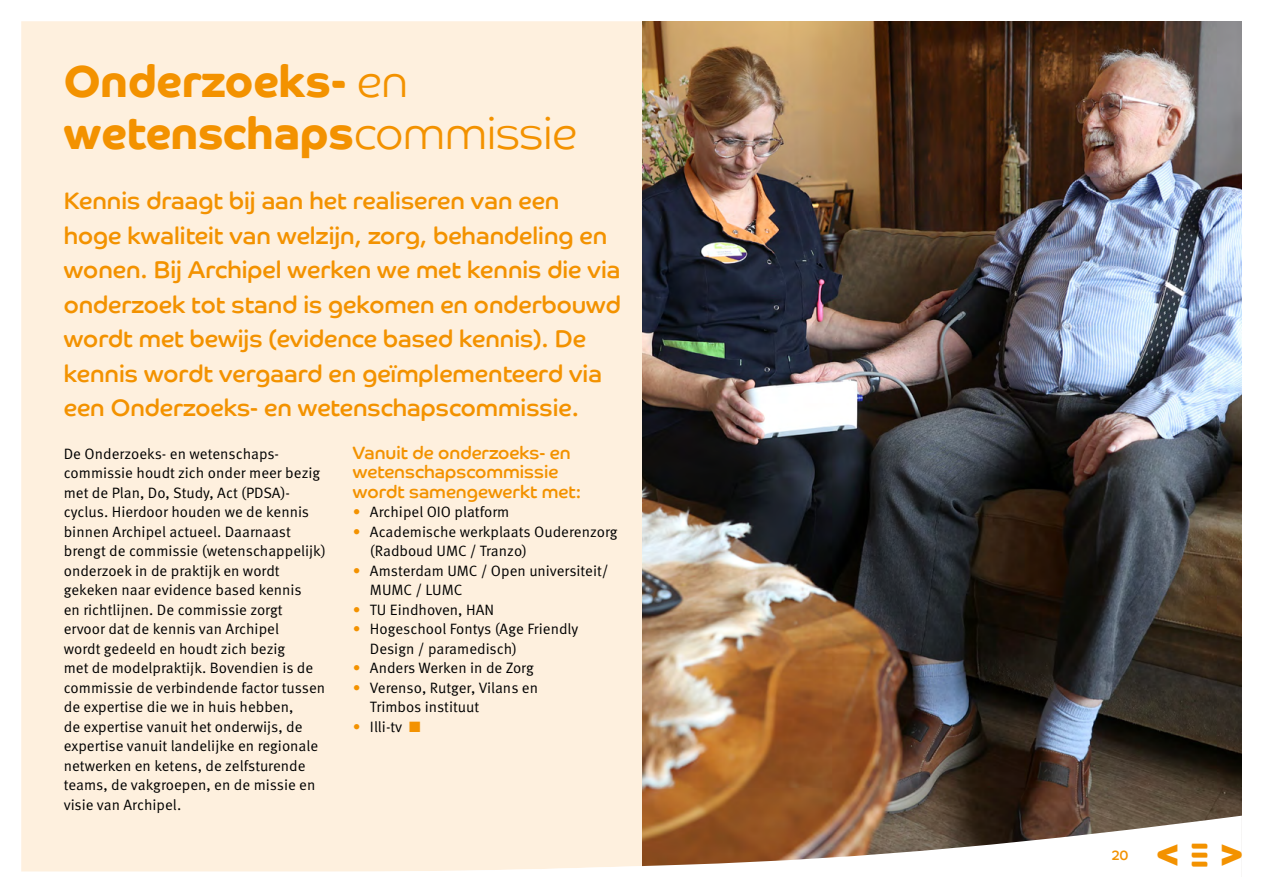
<style>
.page{position:relative;width:1263px;height:893px;background:#fff}
.page>*{position:absolute;margin:0;border:0;box-sizing:border-box;transform-origin:0 0}
.t1{font:700 45px/52.5px "Co Headline";color:#f39200}
.t2{font:700 40.5px "Co Headline";color:#f39200}
.t3{font:700 31.5px "Co Headline";color:#f39200}
.t4{font:24px/34.5px "Co Headline";color:#f39200}
.t5{font:18px/19.5px "Co Headline";color:#f39200}
.t6{font:15px/19.5px "Meta Pro Norm";color:#000}
.t7{font:13.5px "Co Headline";color:#f39200}
.s1{font-weight:300}
.s2{color:#f39200}
</style>
<div class="page">
<div style="left:21px;top:21px;width:621px;height:795px;background:#fef0de"></div>
<img style="left:642px;top:21px;width:600px;height:795px">
<svg style="left:21px;top:816px;width:1221px;height:56px;fill:#fef0de"></svg>
<h1 class="t1" style="left:64px;top:55px;width:514px">Onderzoeks- <span class="s1">en </span>wetenschaps<span class="s1">commissie</span></h1>
<p class="t4" style="left:64px;top:183px;width:559px">Kennis draagt bij aan het realiseren van een hoge kwaliteit van welzijn, zorg, behandeling en wonen. Bij Archipel werken we met kennis die via onderzoek tot stand is gekomen en onderbouwd wordt met bewijs (evidence based kennis). De kennis wordt vergaard en geïmplementeerd via een Onderzoeks- en wetenschapscommissie.</p>
<p class="t6" style="left:64px;top:443px;width:264px">De Onderzoeks- en wetenschaps&shy;commissie houdt zich onder meer bezig met de Plan, Do, Study, Act (PDSA)- cyclus. Hierdoor houden we de kennis binnen Archipel actueel. Daarnaast brengt de commissie (wetenschappelijk) onderzoek in de praktijk en wordt gekeken naar evidence based kennis<br>en richtlijnen. De commissie zorgt ervoor dat de kennis van Archipel<br>wordt gedeeld en houdt zich bezig<br>met de modelpraktijk. Bovendien is de commissie de verbindende factor tussen de expertise die we in huis hebben,<br>de expertise vanuit het onderwijs, de expertise vanuit landelijke en regionale netwerken en ketens, de zelfsturende teams, de vakgroepen, en de missie en visie van Archipel.</p>
<p class="t5" style="left:353px;top:443px;width:230px">Vanuit de onderzoeks- en wetenschapscommissie wordt samengewerkt met:</p>
<p class="t6" style="left:353px;top:501px;width:158px"><span class="s2">•</span> Archipel OIO platform</p>
<p class="t6" style="left:370px;top:521px;width:249px;text-indent:-17px"><span class="s2">•</span> Academische werkplaats Ouderenzorg (Radboud UMC / Tranzo)</p>
<p class="t6" style="left:370px;top:560px;width:240px;text-indent:-17px"><span class="s2">•</span> Amsterdam UMC / Open universiteit/<br>MUMC / LUMC</p>
<p class="t6" style="left:353px;top:599px;width:143px"><span class="s2">•</span> TU Eindhoven, HAN</p>
<p class="t6" style="left:370px;top:618px;width:210px;text-indent:-17px"><span class="s2">•</span> Hogeschool Fontys (Age Friendly<br>Design / paramedisch)</p>
<p class="t6" style="left:353px;top:657px;width:182px"><span class="s2">•</span> Anders Werken in de Zorg</p>
<p class="t6" style="left:370px;top:677px;width:170px;text-indent:-17px"><span class="s2">•</span> Verenso, Rutger, Vilans en<br>Trimbos instituut</p>
<p class="t6" style="left:353px;top:716px;width:69px"><span class="s2">•</span> Illi-tv <span class="s2">■</span></p>
<h3 class="t3" style="left:1192px;top:834px;width:17px">–––</h3>
<p class="t7" style="left:1112px;top:848px;width:18px">20</p>
<h2 class="t2" style="left:1155px;top:832px;width:91px">&lt; &gt;</h2>
</div>
